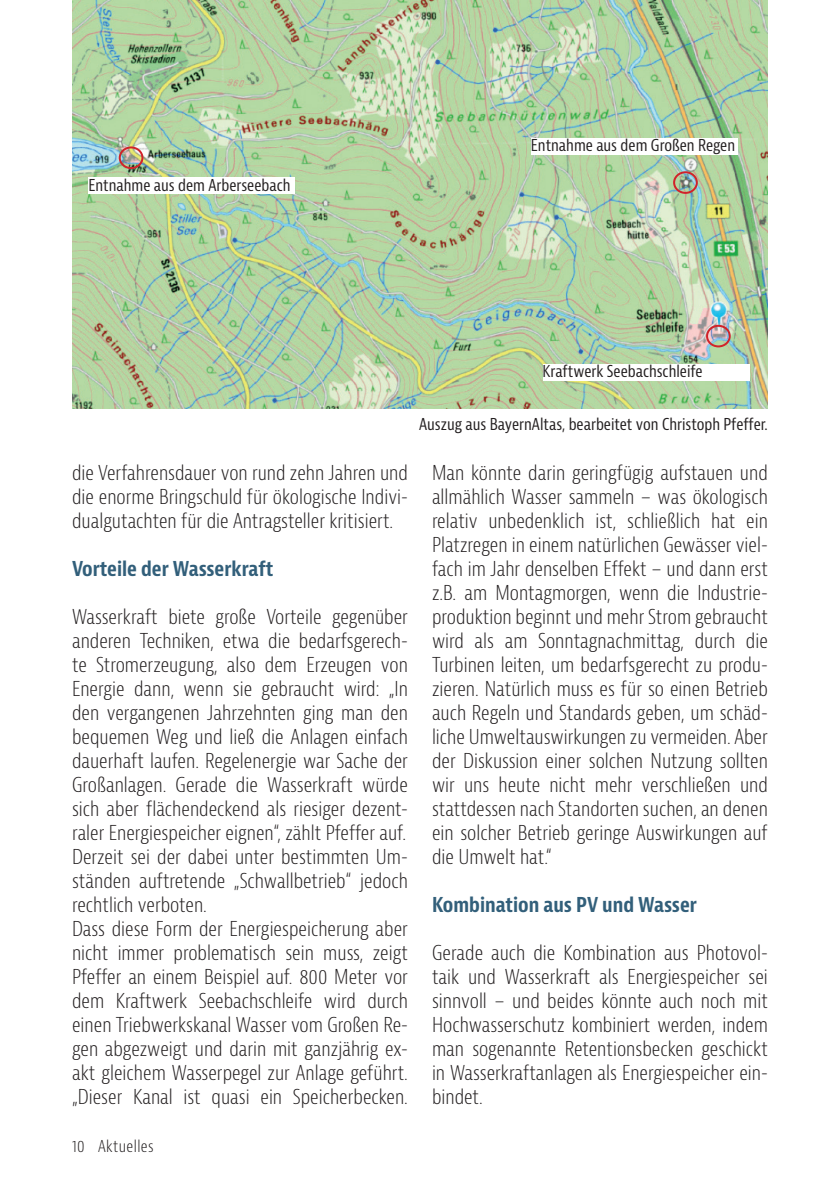
<style>
.page{position:relative;width:840px;height:1191px;background:#fff}
.page>*{position:absolute;margin:0;border:0;box-sizing:border-box;transform-origin:0 0}
.t1{font:300 condensed 20px/24px "Bernina Sans";color:#231f20;text-align:justify}
.t2{font:700 condensed 20px "Bernina Sans";color:#325f7a}
.t3{font:condensed 16px "Bernina Sans";color:#231f20}
.t4{font:300 condensed 16px "Bernina Sans";letter-spacing:.025em;color:#231f20}
</style>
<div class="page">
<img style="left:72px;top:0;width:695px;height:408px">
<div style="left:119px;top:146px;width:24px;height:23px;border:2px solid #d1232a;border-radius:50%"></div>
<div style="left:88px;top:178px;width:207px;height:16px;background:#fff"></div>
<div style="left:672px;top:171px;width:25px;height:23px;border:2px solid #d1232a;border-radius:50%"></div>
<div style="left:530px;top:138px;width:207px;height:17px;background:#fff"></div>
<div style="left:705px;top:325px;width:25px;height:22px;border:2px solid #d1232a;border-radius:50%"></div>
<div style="left:542px;top:364px;width:207px;height:16px;background:#fff"></div>
<p class="t3" style="left:88px;top:175px;width:203px">Entnahme aus dem Arberseebach</p>
<p class="t3" style="left:530px;top:136px;width:205px">Entnahme aus dem Großen Regen</p>
<p class="t3" style="left:542px;top:361px;width:161px">Kraftwerk Seebachschleife</p>
<p class="t3" style="left:419px;top:414px;width:350px">Auszug aus BayernAltas, bearbeitet von Christoph Pfeffer.</p>
<p class="t1" style="left:72px;top:461px;width:337px">die Verfahrensdauer von rund zehn Jahren und die enorme Bringschuld für ökologische Indivi&shy;dualgutachten für die Antragsteller kritisiert.</p>
<p class="t2" style="left:72px;top:556px;width:203px">Vorteile der Wasserkraft</p>
<p class="t1" style="left:72px;top:605px;width:337px;text-align:left">Wasserkraft biete große Vorteile gegenüber anderen Techniken, etwa die bedarfsgerech&shy;te Stromerzeugung, also dem Erzeugen von Energie dann, wenn sie gebraucht wird: „In den vergangenen Jahrzehnten ging man den bequemen Weg und ließ die Anlagen einfach dauerhaft laufen. Regelenergie war Sache der Großanlagen. Gerade die Wasserkraft würde sich aber flächendeckend als riesiger dezent&shy;raler Energiespeicher eignen“, zählt Pfeffer auf.<br>Derzeit sei der dabei unter bestimmten Um&shy;ständen auftretende „Schwallbetrieb“ jedoch rechtlich verboten.<br>Dass diese Form der Energiespeicherung aber nicht immer problematisch sein muss, zeigt Pfeffer an einem Beispiel auf. 800 Meter vor dem Kraftwerk Seebachschleife wird durch einen Triebwerkskanal Wasser vom Großen Re&shy;gen abgezweigt und darin mit ganzjährig ex&shy;akt gleichem Wasserpegel zur Anlage geführt. „Dieser Kanal ist quasi ein Speicherbecken.</p>
<p class="t1" style="left:432px;top:461px;width:337px">Man könnte darin geringfügig aufstauen und allmählich Wasser sammeln – was ökologisch relativ unbedenklich ist, schließlich hat ein Platzregen in einem natürlichen Gewässer viel&shy;fach im Jahr denselben Effekt – und dann erst z.B. am Montagmorgen, wenn die Industrie&shy;produktion beginnt und mehr Strom gebraucht wird als am Sonntagnachmittag, durch die Turbinen leiten, um bedarfsgerecht zu produ&shy;zieren. Natürlich muss es für so einen Betrieb auch Regeln und Standards geben, um schäd&shy;liche Umweltauswirkungen zu vermeiden. Aber der Diskussion einer solchen Nutzung sollten wir uns heute nicht mehr verschließen und stattdessen nach Standorten suchen, an denen ein solcher Betrieb geringe Auswirkungen auf die Umwelt hat.“</p>
<p class="t2" style="left:432px;top:892px;width:266px">Kombination aus PV und Wasser</p>
<p class="t1" style="left:432px;top:941px;width:337px">Gerade auch die Kombination aus Photovol&shy;taik und Wasserkraft als Energiespeicher sei sinnvoll – und beides könnte auch noch mit Hochwasserschutz kombiniert werden, indem man sogenannte Retentionsbecken geschickt in Wasserkraftanlagen als Energiespeicher ein&shy;bindet.</p>
<p class="t4" style="left:72px;top:1136px;width:83px">10 Aktuelles</p>
</div>
